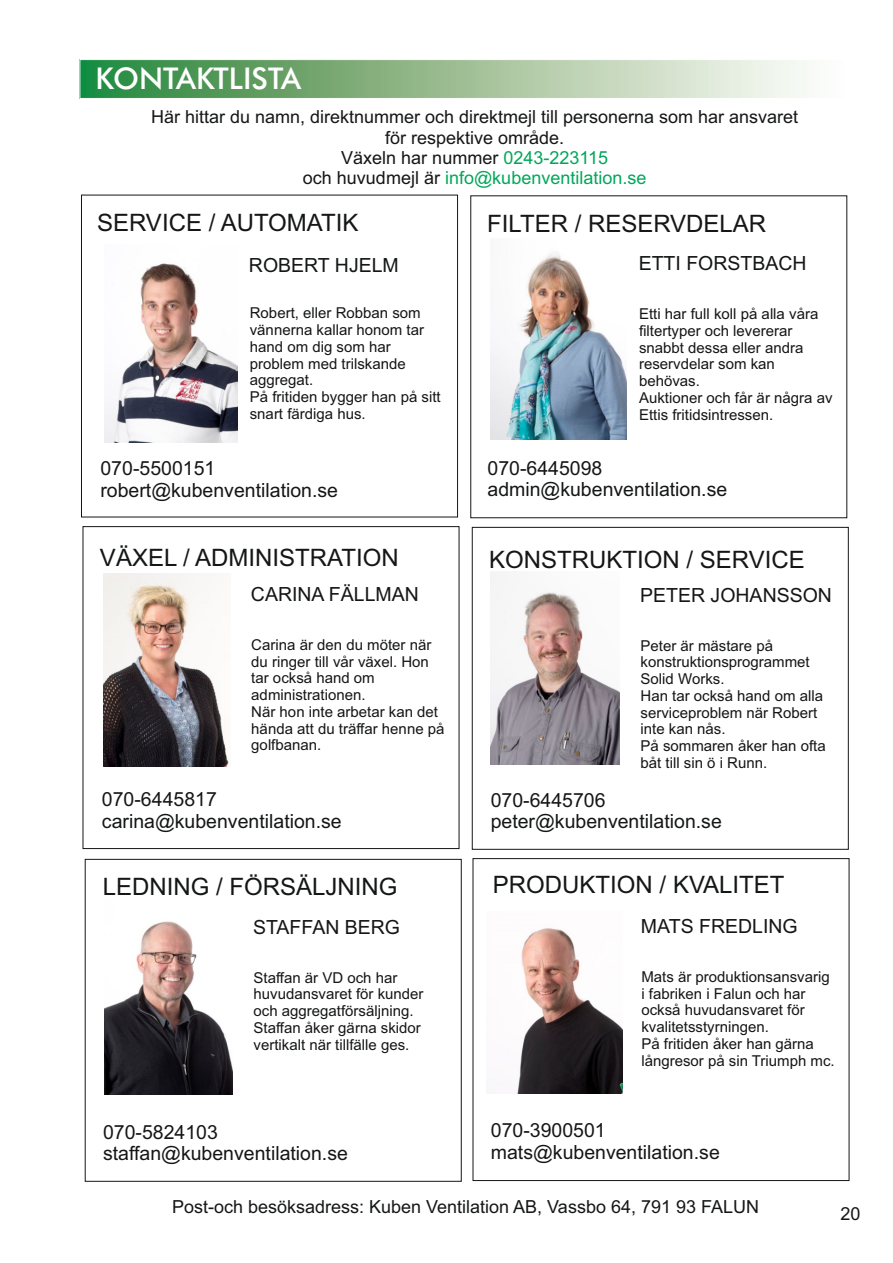
<style>
.page{position:relative;width:893px;height:1263px;background:#fff}
.page>*{position:absolute;margin:0;border:0;box-sizing:border-box;transform-origin:0 0}
.t1{font:500 30px "Futura BT";color:#fff}
.t2{font:24px "Arial";color:#151616}
.t3{font:19.5px/21.8px "Arial";color:#151616}
.t4{font:18px/20.1px "Arial";color:#151616;text-align:center}
.t5{font:15px/16.8px "Arial";color:#151616}
.s1{color:#00a759}
</style>
<div class="page">
<svg style="left:82px;top:61px;width:726px;height:36px;background:#94bd92"></svg>
<div style="left:80px;top:59px;width:766px;height:40px;border:1px solid #fff"></div>
<div style="left:473px;top:858px;width:376px;height:323px;border:1px solid #151616"></div>
<div style="left:85px;top:859px;width:377px;height:323px;border:1px solid #151616"></div>
<div style="left:83px;top:526px;width:376px;height:323px;border:1px solid #151616"></div>
<div style="left:472px;top:527px;width:377px;height:323px;border:1px solid #151616"></div>
<div style="left:81px;top:195px;width:377px;height:322px;border:1px solid #151616"></div>
<img style="left:517px;top:928px;width:105px;height:165px">
<img style="left:490px;top:253px;width:137px;height:186px">
<img style="left:104px;top:263px;width:134px;height:179px">
<img style="left:104px;top:921px;width:128px;height:174px">
<img style="left:103px;top:574px;width:126px;height:192px">
<img style="left:491px;top:572px;width:128px;height:192px">
<h1 class="t1" style="left:96px;top:66px;width:207px">KONTAKTLISTA</h1>
<p class="t4" style="left:151px;top:109px;width:649px">Här hittar du namn, direktnummer och direktmejl till personerna som har ansvaret för respektive område.<br>Växeln har nummer <span class="s1">0243-223115<br></span>och huvudmejl är <span class="s1">info@kubenventilation.se</span></p>
<h2 class="t2" style="left:97px;top:214px;width:263px">SERVICE / AUTOMATIK</h2>
<h2 class="t2" style="left:487px;top:215px;width:281px">FILTER / RESERVDELAR</h2>
<h3 class="t3" style="left:249px;top:256px;width:151px">ROBERT HJELM</h3>
<h3 class="t3" style="left:639px;top:254px;width:169px">ETTI FORSTBACH</h3>
<p class="t5" style="left:250px;top:306px;width:192px">Robert, eller Robban som vännerna kallar honom tar hand om dig som har problem med trilskande aggregat.<br>På fritiden bygger han på sitt snart färdiga hus.</p>
<p class="t5" style="left:639px;top:307px;width:195px">Etti har full koll på alla våra filtertyper och levererar snabbt dessa eller andra reservdelar som kan behövas.<br>Auktioner och får är några av<br>Ettis fritidsintressen.</p>
<h3 class="t3" style="left:100px;top:459px;width:239px">070-5500151 robert@kubenventilation.se</h3>
<h3 class="t3" style="left:487px;top:459px;width:241px">070-6445098 admin@kubenventilation.se</h3>
<h2 class="t2" style="left:100px;top:548px;width:300px">VÄXEL / ADMINISTRATION</h2>
<h2 class="t2" style="left:489px;top:550px;width:317px">KONSTRUKTION / SERVICE</h2>
<h3 class="t3" style="left:251px;top:585px;width:169px">CARINA FÄLLMAN</h3>
<h3 class="t3" style="left:640px;top:586px;width:193px">PETER JOHANSSON</h3>
<p class="t5" style="left:251px;top:637px;width:195px">Carina är den du möter när du ringer till vår växel. Hon tar också hand om administrationen.<br>När hon inte arbetar kan det hända att du träffar henne på golfbanan.</p>
<p class="t5" style="left:641px;top:638px;width:187px">Peter är mästare på konstruktionsprogrammet<br>Solid Works.<br>Han tar också hand om alla serviceproblem när Robert inte kan nås.<br>På sommaren åker han ofta båt till sin ö i Runn.</p>
<h3 class="t3" style="left:102px;top:790px;width:241px">070-6445817 carina@kubenventilation.se</h3>
<h3 class="t3" style="left:491px;top:791px;width:233px">070-6445706 peter@kubenventilation.se</h3>
<h2 class="t2" style="left:103px;top:877px;width:296px">LEDNING / FÖRSÄLJNING</h2>
<h2 class="t2" style="left:493px;top:876px;width:293px">PRODUKTION / KVALITET</h2>
<h3 class="t3" style="left:253px;top:918px;width:148px">STAFFAN BERG</h3>
<h3 class="t3" style="left:641px;top:917px;width:158px">MATS FREDLING</h3>
<p class="t5" style="left:254px;top:970px;width:172px">Staffan är VD och har huvudansvaret för kunder och aggregatförsäljning.<br>Staffan åker gärna skidor vertikalt när tillfälle ges.</p>
<h3 class="t3" style="left:103px;top:1123px;width:246px">070-5824103 staffan@kubenventilation.se</h3>
<p class="t5" style="left:641px;top:969px;width:195px">Mats är produktionsansvarig i fabriken i Falun och har också huvudansvaret för kvalitetsstyrningen.<br>På fritiden åker han gärna långresor på sin Triumph mc.</p>
<h3 class="t3" style="left:491px;top:1121px;width:230px">070-3900501 mats@kubenventilation.se</h3>
<p class="t4" style="left:172px;top:1198px;width:589px">Post-och besöksadress: Kuben Ventilation AB, Vassbo 64, 791 93 FALUN</p>
<p class="t4" style="left:841px;top:1205px;width:22px">20</p>
</div>
